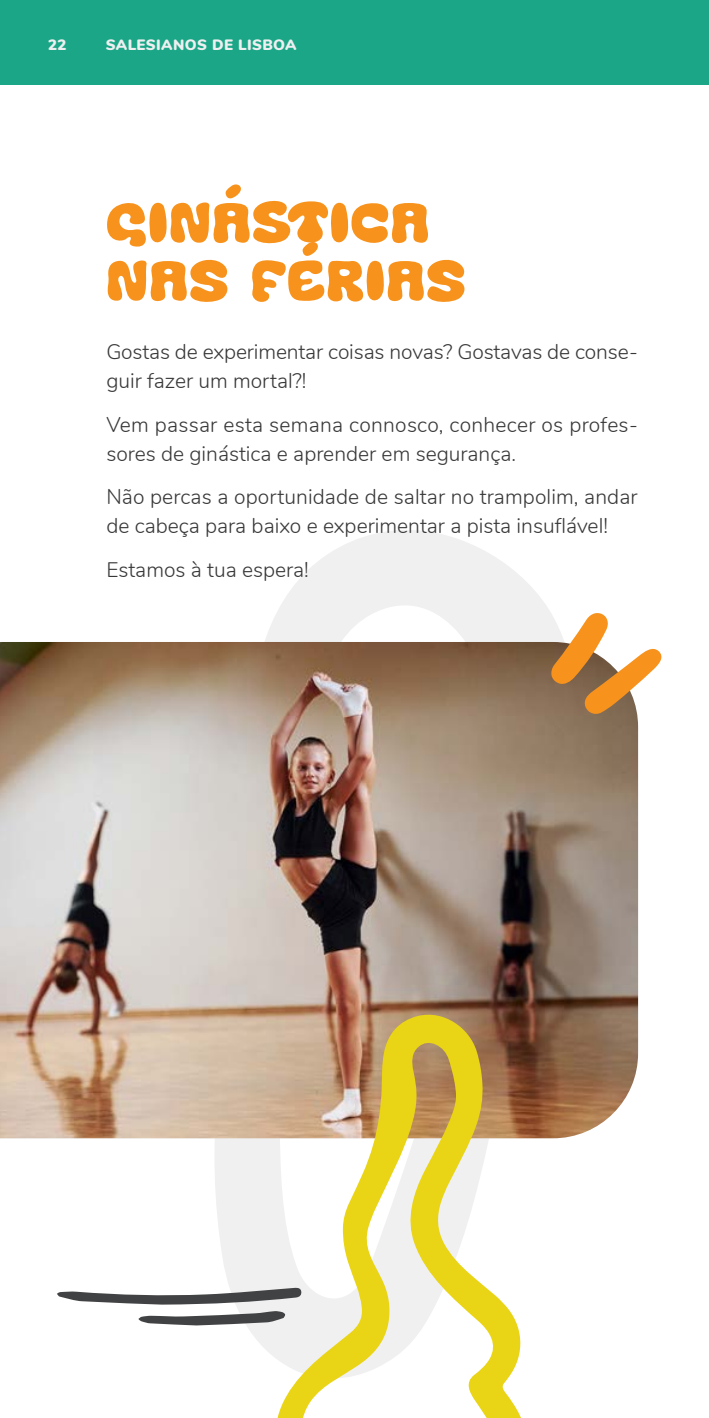
<style>
.page{position:relative;width:709px;height:1418px;background:#fff}
.page>*{position:absolute;margin:0;border:0;box-sizing:border-box;transform-origin:0 0}
.atividade_TITULO{font:62.5px/58px "Island Life";letter-spacing:.02em;color:#f7931d}
.texto_corrido{font:300 21px/29px "Nunito";color:#383839}
.t1{font:900 15px "Nunito";letter-spacing:.025em;color:#edeff0}
</style>
<div class="page">
<div style="left:0;top:0;width:709px;height:85px;background:#1ba687"></div>
<svg style="left:264px;top:530px;width:295px;height:609px;fill:#f0f0f1"></svg>
<img style="left:0;top:642px;width:638px;height:496px">
<svg style="left:549px;top:606px;width:113px;height:109px"></svg>
<svg style="left:204px;top:1009px;width:321px;height:408px"></svg>
<svg style="left:57px;top:1287px;width:244px;height:17px"></svg>
<svg style="left:138px;top:1310px;width:147px;height:15px"></svg>
<p class="t1" style="left:48px;top:34px;width:20px">22</p>
<p class="t1" style="left:106px;top:34px;width:192px">SALESIANOS DE LISBOA</p>
<p class="atividade_TITULO" style="left:106px;top:189px;width:361px">GINÁSTICA<br>NAS FÉRIAS</p>
<p class="texto_corrido" style="left:106px;top:336px;width:533px">Gostas de experimentar coisas novas? Gostavas de conse&shy;guir fazer um mortal?!</p>
<p class="texto_corrido" style="left:106px;top:409px;width:533px">Vem passar esta semana connosco, conhecer os profes&shy;sores de ginástica e aprender em segurança.</p>
<p class="texto_corrido" style="left:106px;top:481px;width:533px">Não percas a oportunidade de saltar no trampolim, andar de cabeça para baixo e experimentar a pista insuflável!</p>
<p class="texto_corrido" style="left:106px;top:554px;width:204px">Estamos à tua espera!</p>
</div>
